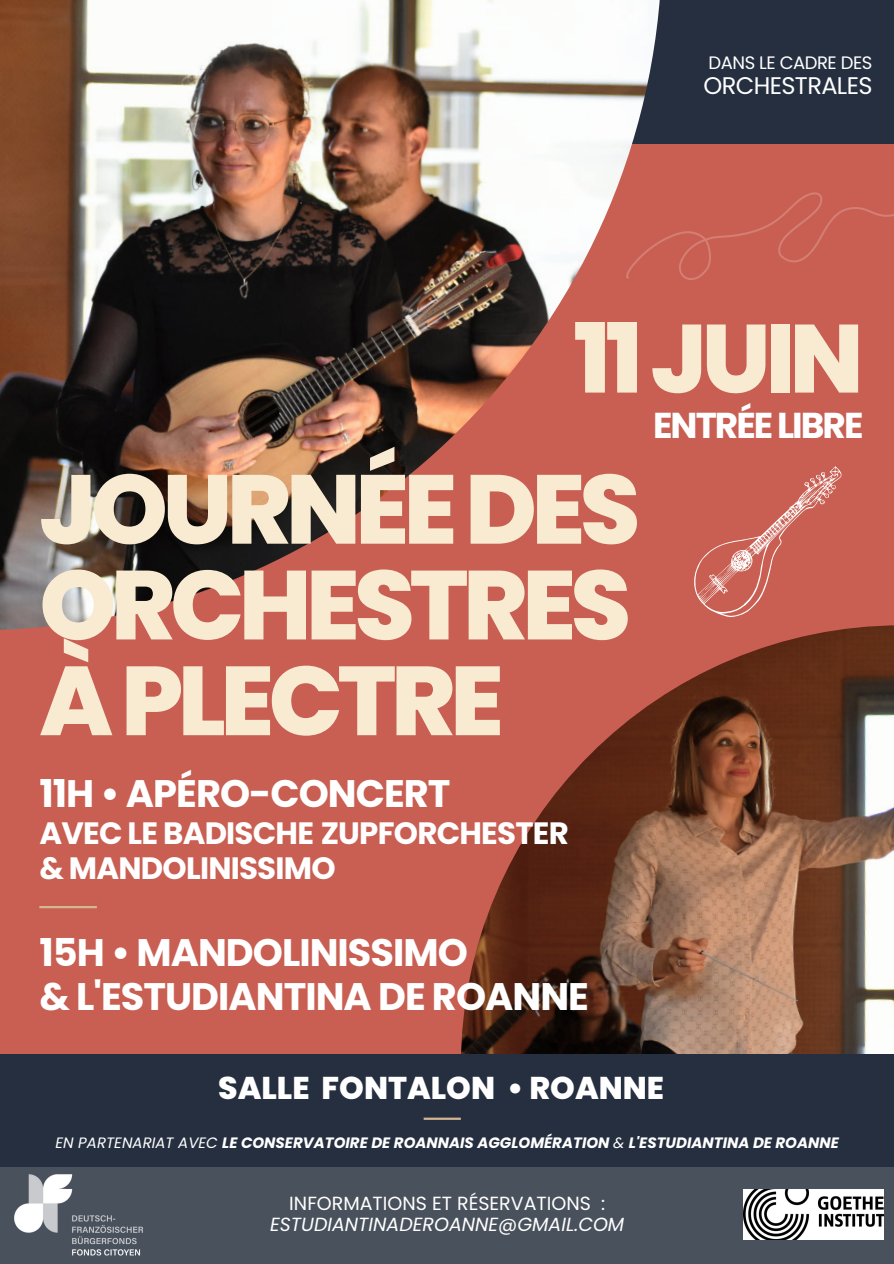
<style>
.page{position:relative;width:894px;height:1264px;background:#fff}
.page>*{position:absolute;margin:0;border:0;box-sizing:border-box;transform-origin:0 0}
.t1{font:800 97.65px "Poppins";letter-spacing:-.055em;color:#f8ebd1}
.t2{font:800 96.45px "Poppins";letter-spacing:-.055em;color:#f8ebd1}
.t3{font:700 38.4px "Poppins";letter-spacing:-.025em;color:#fff}
.t4{font:700 36px "Poppins";letter-spacing:-.055em;color:#fff}
.t5{font:800 31.5px "Poppins";color:#fff}
.t6{font:700 30.9px "Poppins";letter-spacing:-.025em;color:#fff}
.t7{font:24px "Poppins";letter-spacing:-.025em;color:#fff}
.t8{font:italic 19.05px "Poppins";color:#fff}
.t9{font:19.05px "Poppins";color:#fff}
.t10{font:18px "Poppins";letter-spacing:-.025em;color:#fff}
.t11{font:italic 700 15px "Poppins";color:#fff}
.s1{font-weight:400}
</style>
<div class="page">
<div style="left:0;top:144px;width:893px;height:910px;background:#c85f52"></div>
<div style="left:0;top:0;width:893px;height:144px;background:#252f3f"></div>
<div style="left:662px;top:192px;width:231px;height:88px;background:#c85f52"></div>
<img style="left:0;top:0;width:662px;height:630px">
<img style="left:460px;top:625px;width:433px;height:429px">
<div style="left:0;top:1054px;width:893px;height:209px;background:#252f3f"></div>
<hr style="left:39px;top:906px;width:58px;height:2px;background:#d4b791">
<svg style="left:678px;top:444px;width:186px;height:186px"></svg>
<div style="left:0;top:1167px;width:893px;height:96px;background:#49515c"></div>
<hr style="left:423px;top:1117px;width:37px;height:2px;background:#d4b791">
<img style="left:14px;top:1174px;width:129px;height:82px">
<img style="left:743px;top:1189px;width:140px;height:50px">
<p class="t10" style="left:708px;top:50px;width:165px">DANS LE CADRE DES</p>
<p class="t7" style="left:703px;top:69px;width:171px">ORCHESTRALES</p>
<p class="t2" style="left:573px;top:291px;width:291px">11JUIN</p>
<p class="t4" style="left:653px;top:400px;width:212px">ENTRÉE LIBRE</p>
<p class="t1" style="left:39px;top:441px;width:602px">JOURNÉEDES</p>
<p class="t1" style="left:39px;top:537px;width:593px">ORCHESTRES</p>
<p class="t1" style="left:39px;top:632px;width:466px">ÀPLECTRE</p>
<p class="t3" style="left:39px;top:767px;width:412px">11H • APÉRO-CONCERT</p>
<p class="t6" style="left:39px;top:812px;width:531px">AVEC LE BADISCHE ZUPFORCHESTER</p>
<p class="t6" style="left:39px;top:846px;width:297px">&amp; MANDOLINISSIMO</p>
<p class="t3" style="left:39px;top:925px;width:430px">15H • MANDOLINISSIMO</p>
<p class="t3" style="left:39px;top:969px;width:551px">&amp; L'ESTUDIANTINA DE ROANNE</p>
<p class="t5" style="left:218px;top:1066px;width:447px">SALLE FONTALON • ROANNE</p>
<p class="t11" style="left:55px;top:1132px;width:784px"><span class="s1">EN PARTENARIAT AVEC</span> LE CONSERVATOIRE DE ROANNAIS AGGLOMÉRATION <span class="s1">&amp;</span> L'ESTUDIANTINA DE ROANNE</p>
<p class="t9" style="left:289px;top:1189px;width:317px">INFORMATIONS ET RÉSERVATIONS :</p>
<p class="t8" style="left:270px;top:1211px;width:355px">ESTUDIANTINADEROANNE@GMAIL.COM</p>
</div>
